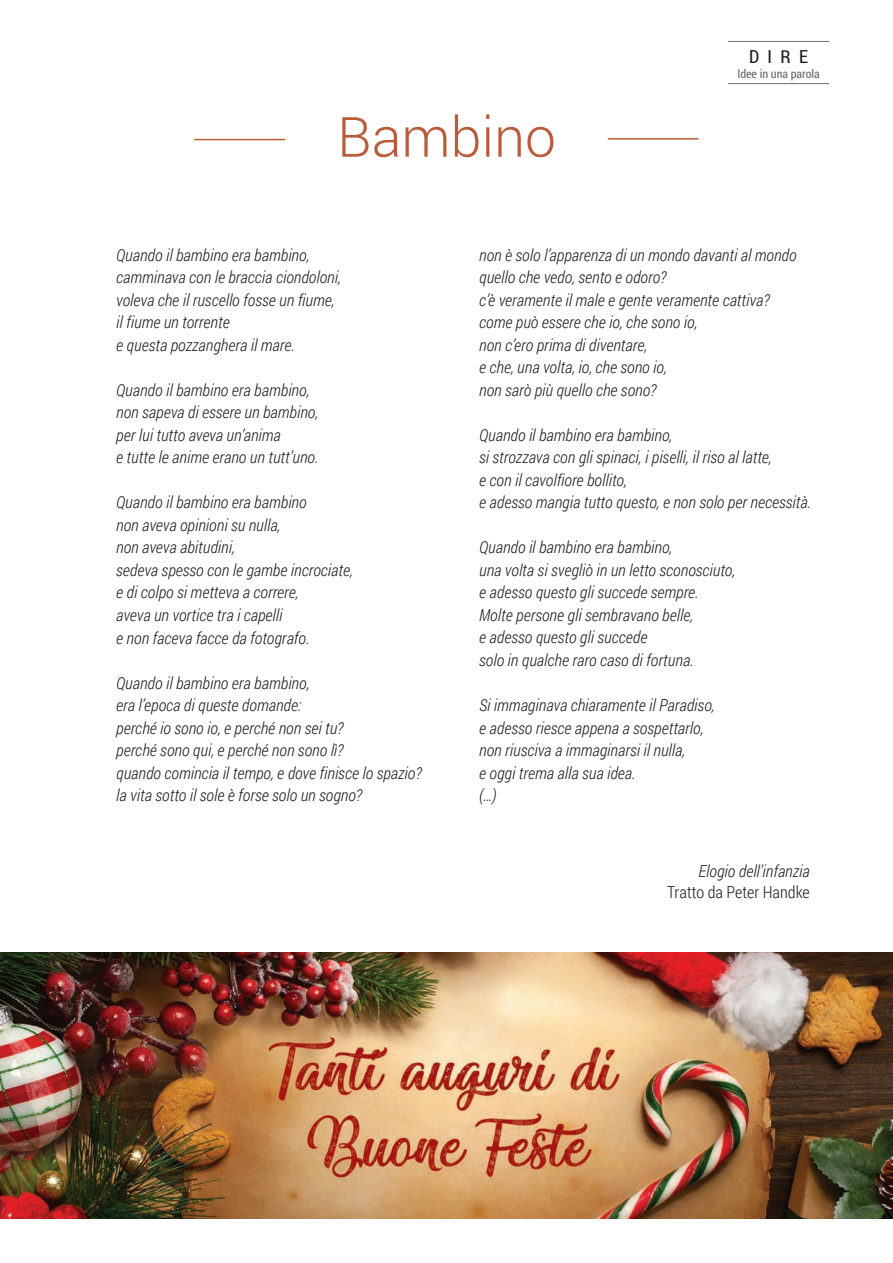
<style>
.page{position:relative;width:893px;height:1263px;background:#fff}
.page>*{position:absolute;margin:0;border:0;box-sizing:border-box;transform-origin:0 0}
.t1{font:300 55.5px "Roboto";color:#ba5c3b}
.t2{font:18px "Roboto Condensed";color:#231f20}
.t3{font:italic 300 16.5px/22.5px "Roboto Condensed";color:#231f20}
.t4{font:300 16.5px "Roboto Condensed";color:#231f20}
.t5{font:12px "Roboto Condensed";color:#6c6d70}
</style>
<div class="page">
<hr style="left:195px;top:139px;width:90px;height:1px;background:#ba5c3b">
<hr style="left:728px;top:41px;width:101px;height:1px;background:#6c6d70">
<hr style="left:728px;top:83px;width:101px;height:1px;background:#6c6d70">
<img style="left:0;top:952px;width:893px;height:267px">
<hr style="left:608px;top:138px;width:90px;height:2px;background:#ba5c3b">
<h1 class="t1" style="left:337px;top:99px;width:220px">Bambino</h1>
<p class="t2" style="left:749px;top:44px;width:61px">DIRE</p>
<p class="t5" style="left:737px;top:65px;width:84px">Idee in una parola</p>
<p class="t3" style="left:116px;top:243px;width:226px">Quando il bambino era bambino, camminava con le braccia ciondoloni, voleva che il ruscello fosse un fiume, il fiume un torrente<br>e questa pozzanghera il mare.</p>
<p class="t3" style="left:116px;top:378px;width:204px">Quando il bambino era bambino, non sapeva di essere un bambino, per lui tutto aveva un’anima<br>e tutte le anime erano un tutt’uno.</p>
<p class="t3" style="left:116px;top:491px;width:238px">Quando il bambino era bambino<br>non aveva opinioni su nulla,<br>non aveva abitudini,<br>sedeva spesso con le gambe incrociate, e di colpo si metteva a correre,<br>aveva un vortice tra i capelli<br>e non faceva facce da fotografo.</p>
<p class="t3" style="left:116px;top:671px;width:307px">Quando il bambino era bambino,<br>era l’epoca di queste domande:<br>perché io sono io, e perché non sei tu?<br>perché sono qui, e perché non sono lì?<br>quando comincia il tempo, e dove finisce lo spazio? la vita sotto il sole è forse solo un sogno?</p>
<p class="t3" style="left:479px;top:243px;width:319px">non è solo l’apparenza di un mondo davanti al mondo quello che vedo, sento e odoro?<br>c’è veramente il male e gente veramente cattiva? come può essere che io, che sono io,<br>non c’ero prima di diventare,<br>e che, una volta, io, che sono io,<br>non sarò più quello che sono?</p>
<p class="t3" style="left:479px;top:423px;width:334px">Quando il bambino era bambino,<br>si strozzava con gli spinaci, i piselli, il riso al latte,<br>e con il cavolfiore bollito,<br>e adesso mangia tutto questo, e non solo per necessità.</p>
<p class="t3" style="left:479px;top:536px;width:257px">Quando il bambino era bambino,<br>una volta si svegliò in un letto sconosciuto, e adesso questo gli succede sempre.<br>Molte persone gli sembravano belle,<br>e adesso questo gli succede<br>solo in qualche raro caso di fortuna.</p>
<p class="t3" style="left:479px;top:693px;width:237px">Si immaginava chiaramente il Paradiso, e adesso riesce appena a sospettarlo, non riusciva a immaginarsi il nulla,<br>e oggi trema alla sua idea.<br>(…)</p>
<p class="t3" style="left:698px;top:859px;width:113px">Elogio dell’infanzia</p>
<p class="t4" style="left:667px;top:881px;width:144px">Tratto da Peter Handke</p>
</div>
